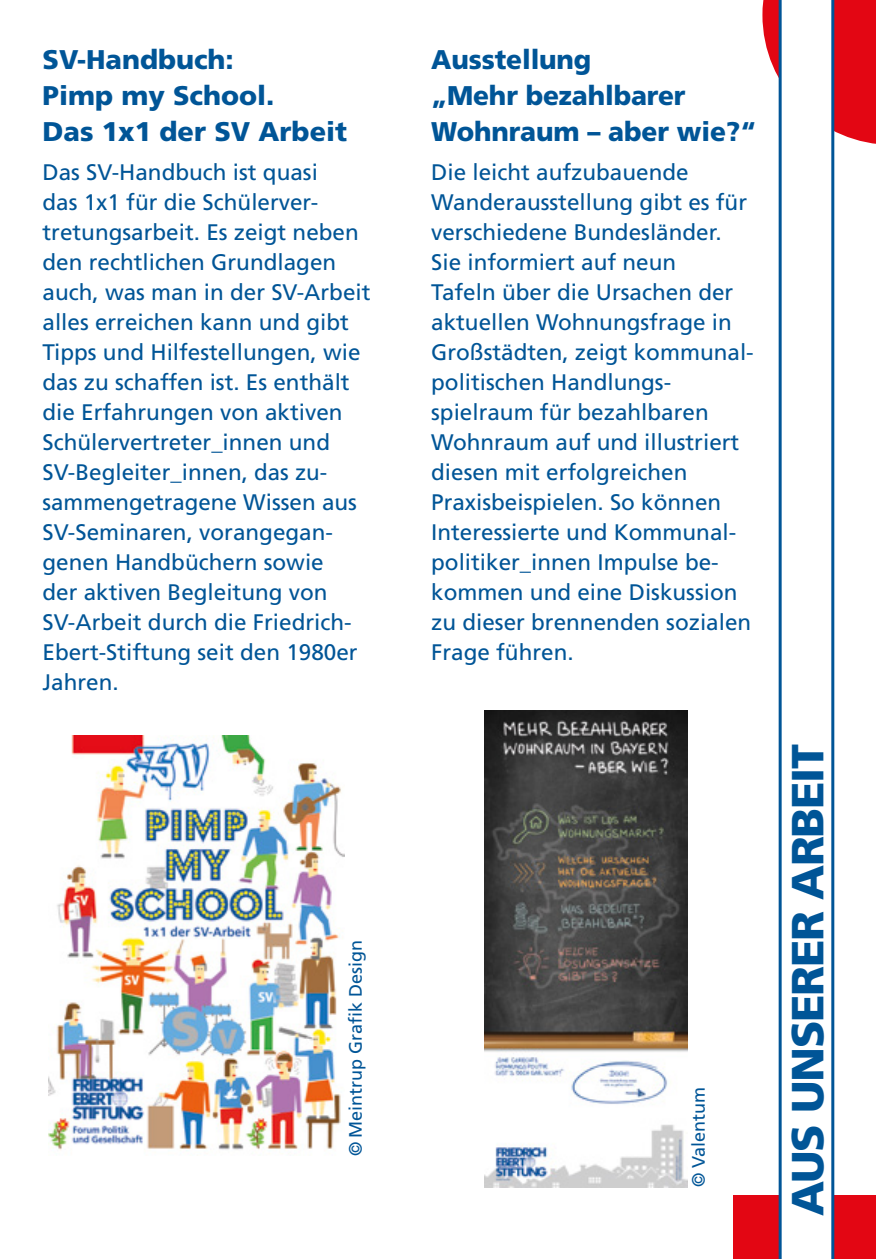
<style>
.page{position:relative;width:876px;height:1259px;background:#fff}
.page>*{position:absolute;margin:0;border:0;box-sizing:border-box;transform-origin:0 0}
.t1{font:900 45px "Frutiger LT Std";letter-spacing:-.03em;color:#005597}
.Fließtext{font:900 27px/36px "Frutiger LT Std";letter-spacing:-.005em;color:#005597}
.Fließtext-2{font:22.5px/30px "Frutiger LT Std";color:#005597}
.t2{font:18px "Frutiger LT Std";color:#005597}
</style>
<div class="page">
<div style="left:733px;top:1195px;width:143px;height:64px;background:#e30613"></div>
<div style="left:780px;top:1045px;width:54px;height:214px;background:#fff"></div>
<svg style="left:762px;top:0;width:114px;height:145px"></svg>
<div style="left:779px;top:0;width:52px;height:178px;background:#fff"></div>
<img style="left:48px;top:736px;width:296px;height:415px">
<img style="left:485px;top:711px;width:202px;height:476px">
<hr style="left:779px;top:0;width:3px;height:1259px;background:#005597">
<hr style="left:831px;top:0;width:3px;height:1259px;background:#005597">
<p class="Fließtext" style="left:43px;top:42px;width:193px">SV-Handbuch:</p>
<p class="Fließtext" style="left:43px;top:78px;width:306px">Pimp my School.<br>Das 1x1 der SV Arbeit</p>
<p class="Fließtext-2" style="left:43px;top:157px;width:329px">Das SV-Handbuch ist quasi<br>das 1x1 für die Schülerver&shy;tretungsarbeit. Es zeigt neben den rechtlichen Grundlagen auch, was man in der SV-Arbeit alles erreichen kann und gibt<br>Tipps und Hilfestellungen, wie das zu schaffen ist. Es enthält die Erfahrungen von aktiven<br>Schülervertreter_innen und<br>SV-Begleiter_innen, das zu&shy;sammengetragene Wissen aus<br>SV-Seminaren, vorangegan&shy;genen Handbüchern sowie<br>der aktiven Begleitung von<br>SV-Arbeit durch die Friedrich-<br>Ebert-Stiftung seit den 1980er<br>Jahren.</p>
<p class="t2" style="left:345px;top:1155px;width:217px;rotate:-90deg">© Meintrup Grafik Design</p>
<p class="Fließtext" style="left:431px;top:42px;width:327px">Ausstellung<br>„Mehr bezahlbarer<br>Wohnraum – aber wie?“</p>
<p class="Fließtext-2" style="left:431px;top:157px;width:322px">Die leicht aufzubauende<br>Wanderausstellung gibt es für verschiedene Bundesländer.<br>Sie informiert auf neun<br>Tafeln über die Ursachen der aktuellen Wohnungsfrage in<br>Großstädten, zeigt kommunal&shy;politischen Handlungs&shy;spielraum für bezahlbaren<br>Wohnraum auf und illustriert diesen mit erfolgreichen<br>Praxisbeispielen. So können<br>Interessierte und Kommunal&shy;politiker_innen Impulse be&shy;kommen und eine Diskussion zu dieser brennenden sozialen<br>Frage führen.</p>
<p class="t2" style="left:688px;top:1187px;width:102px;rotate:-90deg">© Valentum</p>
<p class="t1" style="left:780px;top:1216px;width:474px;rotate:-90deg">AUS UNSERER ARBEIT</p>
</div>
